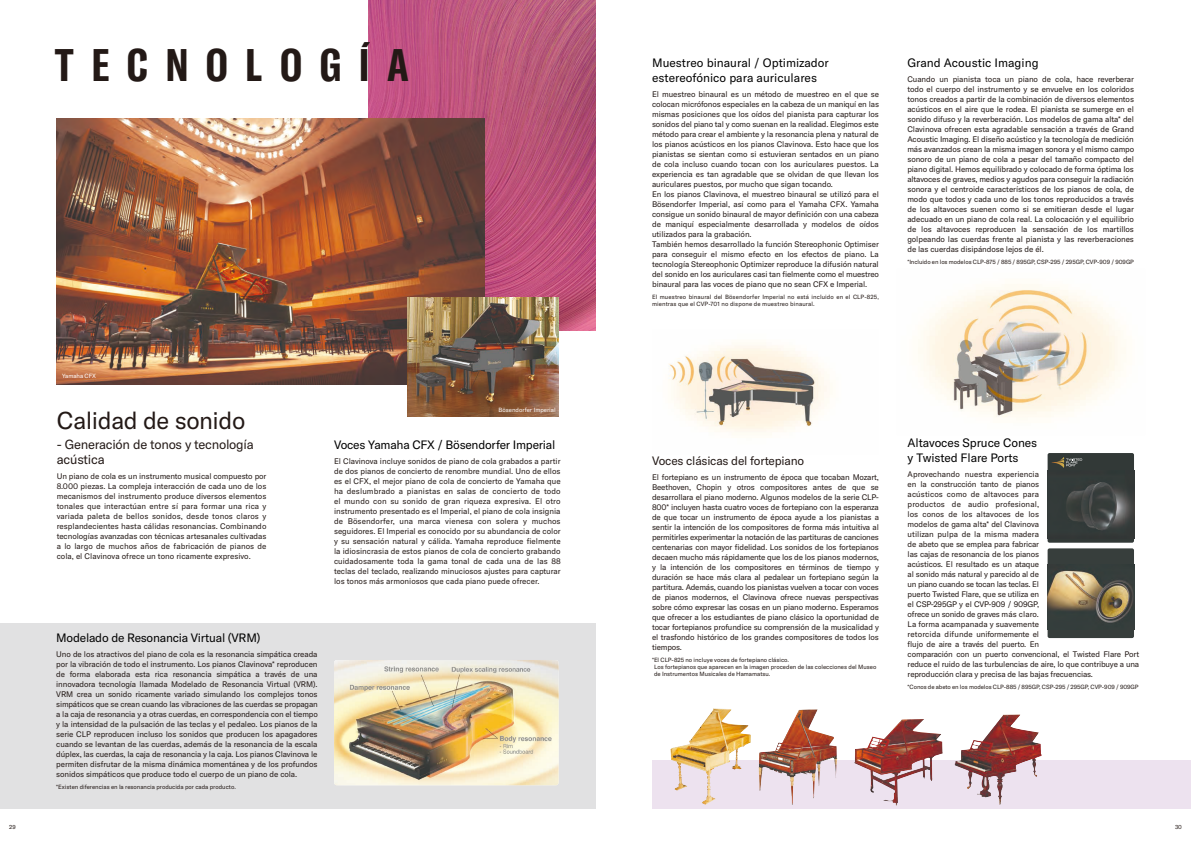
<style>
.page{position:relative;width:1191px;height:842px;background:#fff}
.page>*{position:absolute;margin:0;border:0;box-sizing:border-box;transform-origin:0 0}
.t1{font:700 extra-condensed 45px "GT America Y";letter-spacing:.39em;color:#231916}
.t2{font:24px "GT America Y";letter-spacing:-.02em;color:#231916}
.t3{font:13px/15px "GT America Y";letter-spacing:-.02em;color:#231916}
.t4{font:12px/15px "GT America Y";letter-spacing:-.01em;color:#000}
.t5{font:12px "GT America Y";letter-spacing:-.02em;color:#231916}
.t6{font:8px/10px "GT America Y";letter-spacing:-.01em;color:#231916;text-align:justify}
.t7{font:6px/7px "GT America Y";color:#231916}
.t8{font:6px/7px "GT America Y";letter-spacing:.02em;color:#231916}
.t9{font:6px "GT America Y";color:#fff}
.t10{font:5.8px "GT America Y";color:#231916}
</style>
<div class="page">
<img style="left:368px;top:0;width:227px;height:331px">
<div style="left:0;top:624px;width:595px;height:185px;background:#e1e1e2"></div>
<img style="left:334px;top:660px;width:224px;height:125px">
<img style="left:57px;top:118px;width:427px;height:267px">
<img style="left:407px;top:297px;width:151px;height:119px">
<div style="left:652px;top:760px;width:539px;height:49px;background:#ede2ef"></div>
<div style="left:1047px;top:548px;width:87px;height:90px;background:#373e3c;border-radius:2px"></div>
<img style="left:1047px;top:570px;width:87px;height:53px">
<div style="left:1047px;top:453px;width:87px;height:90px;background:#323937;border-radius:2px"></div>
<img style="left:1066px;top:482px;width:68px;height:48px">
<svg style="left:1051px;top:457px;width:31px;height:11px"></svg>
<img style="left:918px;top:284px;width:208px;height:136px">
<img style="left:669px;top:343px;width:163px;height:92px">
<img style="left:854px;top:719px;width:77px;height:86px">
<img style="left:954px;top:715px;width:49px;height:82px">
<img style="left:670px;top:710px;width:43px;height:81px">
<img style="left:758px;top:709px;width:51px;height:82px">
<h1 class="t1" style="left:55px;top:38px;width:355px">TECNOLOGÍA</h1>
<p class="t9" style="left:62px;top:373px;width:36px">Yamaha CFX</p>
<h2 class="t2" style="left:57px;top:406px;width:190px">Calidad de sonido</h2>
<h3 class="t3" style="left:57px;top:437px;width:198px">- Generación de tonos y tecnología acústica</h3>
<p class="t6" style="left:57px;top:471px;width:211px">Un piano de cola es un instrumento musical compuesto por 8.000 piezas. La compleja interacción de cada uno de los mecanismos del instrumento produce diversos elementos tonales que interactúan entre sí para formar una rica y variada paleta de bellos sonidos, desde tonos claros y resplandecientes hasta cálidas resonancias. Combinando tecnologías avanzadas con técnicas artesanales cultivadas a lo largo de muchos años de fabricación de pianos de cola, el Clavinova ofrece un tono ricamente expresivo.</p>
<p class="t9" style="left:498px;top:407px;width:59px">Bösendorfer Imperial</p>
<h3 class="t4" style="left:334px;top:437px;width:223px">Voces Yamaha CFX / Bösendorfer Imperial</h3>
<p class="t6" style="left:334px;top:456px;width:228px">El Clavinova incluye sonidos de piano de cola grabados a partir de dos pianos de concierto de renombre mundial. Uno de ellos es el CFX, el mejor piano de cola de concierto de Yamaha que ha deslumbrado a pianistas en salas de concierto de todo el mundo con su sonido de gran riqueza expresiva. El otro instrumento presentado es el Imperial, el piano de cola insignia de Bösendorfer, una marca vienesa con solera y muchos seguidores. El Imperial es conocido por su abundancia de color y su sensación natural y cálida. Yamaha reproduce fielmente la idiosincrasia de estos pianos de cola de concierto grabando cuidadosamente toda la gama tonal de cada una de las 88 teclas del teclado, realizando minuciosos ajustes para capturar los tonos más armoniosos que cada piano puede ofrecer.</p>
<h3 class="t4" style="left:56px;top:631px;width:206px">Modelado de Resonancia Virtual (VRM)</h3>
<p class="t6" style="left:56px;top:650px;width:263px">Uno de los atractivos del piano de cola es la resonancia simpática creada por la vibración de todo el instrumento. Los pianos Clavinova* reproducen de forma elaborada esta rica resonancia simpática a través de una innovadora tecnología llamada Modelado de Resonancia Virtual (VRM).<br>VRM crea un sonido ricamente variado simulando los complejos tonos simpáticos que se crean cuando las vibraciones de las cuerdas se propagan a la caja de resonancia y a otras cuerdas, en correspondencia con el tiempo y la intensidad de la pulsación de las teclas y el pedaleo. Los pianos de la serie CLP reproducen incluso los sonidos que producen los apagadores cuando se levantan de las cuerdas, además de la resonancia de la escala dúplex, las cuerdas, la caja de resonancia y la caja. Los pianos Clavinova le permiten disfrutar de la misma dinámica momentánea y de los profundos sonidos simpáticos que produce todo el cuerpo de un piano de cola.</p>
<p class="t7" style="left:56px;top:784px;width:181px">*Existen diferencias en la resonancia producida por cada producto.</p>
<h3 class="t4" style="left:652px;top:55px;width:178px">Muestreo binaural / Optimizador estereofónico para auriculares</h3>
<p class="t6" style="left:652px;top:89px;width:228px;text-align:left">El muestreo binaural es un método de muestreo en el que se colocan micrófonos especiales en la cabeza de un maniquí en las mismas posiciones que los oídos del pianista para capturar los sonidos del piano tal y como suenan en la realidad. Elegimos este método para crear el ambiente y la resonancia plena y natural de los pianos acústicos en los pianos Clavinova. Esto hace que los pianistas se sientan como si estuvieran sentados en un piano de cola incluso cuando tocan con los auriculares puestos. La experiencia es tan agradable que se olvidan de que llevan los auriculares puestos, por mucho que sigan tocando.<br>En los pianos Clavinova, el muestreo binaural se utilizó para el Bösendorfer Imperial, así como para el Yamaha CFX. Yamaha consigue un sonido binaural de mayor definición con una cabeza de maniquí especialmente desarrollada y modelos de oídos utilizados para la grabación.<br>También hemos desarrollado la función Stereophonic Optimiser para conseguir el mismo efecto en los efectos de piano. La tecnología Stereophonic Optimizer reproduce la difusión natural del sonido en los auriculares casi tan fielmente como el muestreo binaural para las voces de piano que no sean CFX e Imperial.</p>
<p class="t8" style="left:652px;top:293px;width:228px">El muestreo binaural del Bösendorfer Imperial no está incluido en el CLP-825, mientras que el CVP-701 no dispone de muestreo binaural.</p>
<h3 class="t4" style="left:907px;top:55px;width:133px">Grand Acoustic Imaging</h3>
<p class="t6" style="left:907px;top:74px;width:228px">Cuando un pianista toca un piano de cola, hace reverberar todo el cuerpo del instrumento y se envuelve en los coloridos tonos creados a partir de la combinación de diversos elementos acústicos en el aire que le rodea. El pianista se sumerge en el sonido difuso y la reverberación. Los modelos de gama alta* del Clavinova ofrecen esta agradable sensación a través de Grand Acoustic Imaging. El diseño acústico y la tecnología de medición más avanzados crean la misma imagen sonora y el mismo campo sonoro de un piano de cola a pesar del tamaño compacto del piano digital. Hemos equilibrado y colocado de forma óptima los altavoces de graves, medios y agudos para conseguir la radiación sonora y el centroide característicos de los pianos de cola, de modo que todos y cada uno de los tonos reproducidos a través de los altavoces suenen como si se emitieran desde el lugar adecuado en un piano de cola real. La colocación y el equilibrio de los altavoces reproducen la sensación de los martillos golpeando las cuerdas frente al pianista y las reverberaciones de las cuerdas disipándose lejos de él.</p>
<p class="t7" style="left:907px;top:258px;width:228px">*Incluido en los modelos CLP-875 / 885 / 895GP, CSP-295 / 295GP, CVP-909 / 909GP</p>
<h3 class="t5" style="left:652px;top:454px;width:153px">Voces clásicas del fortepiano</h3>
<p class="t6" style="left:652px;top:473px;width:228px">El fortepiano es un instrumento de época que tocaban Mozart, Beethoven, Chopin y otros compositores antes de que se desarrollara el piano moderno. Algunos modelos de la serie CLP-800* incluyen hasta cuatro voces de fortepiano con la esperanza de que tocar un instrumento de época ayude a los pianistas a sentir la intención de los compositores de forma más intuitiva al permitirles experimentar la notación de las partituras de canciones centenarias con mayor fidelidad. Los sonidos de los fortepianos decaen mucho más rápidamente que los de los pianos modernos, y la intención de los compositores en términos de tiempo y duración se hace más clara al pedalear un fortepiano según la partitura. Además, cuando los pianistas vuelven a tocar con voces de pianos modernos, el Clavinova ofrece nuevas perspectivas sobre cómo expresar las cosas en un piano moderno. Esperamos que ofrecer a los estudiantes de piano clásico la oportunidad de tocar fortepianos profundice su comprensión de la musicalidad y el trasfondo histórico de los grandes compositores de todos los tiempos.</p>
<p class="t7" style="left:654px;top:657px;width:224px;text-indent:-2px">*El CLP-825 no incluye voces de fortepiano clásico.<br>Los fortepianos que aparecen en la imagen proceden de las colecciones del Museo de Instrumentos Musicales de Hamamatsu.</p>
<h3 class="t4" style="left:907px;top:435px;width:131px">Altavoces Spruce Cones y Twisted Flare Ports</h3>
<p class="t6" style="left:907px;top:469px;width:233px;text-align:left">Aprovechando nuestra experiencia<br>en la construcción tanto de pianos<br>acústicos como de altavoces para<br>productos de audio profesional,<br>los conos de los altavoces de los<br>modelos de gama alta* del Clavinova<br>utilizan pulpa de la misma madera<br>de abeto que se emplea para fabricar<br>las cajas de resonancia de los pianos<br>acústicos. El resultado es un ataque<br>al sonido más natural y parecido al de<br>un piano cuando se tocan las teclas. El<br>puerto Twisted Flare, que se utiliza en<br>el CSP-295GP y el CVP-909 / 909GP,<br>ofrece un sonido de graves más claro.<br>La forma acampanada y suavemente<br>retorcida difunde uniformemente el<br>flujo de aire a través del puerto. En<br>comparación con un puerto convencional, el Twisted Flare Port reduce el ruido de las turbulencias de aire, lo que contribuye a una reproducción clara y precisa de las bajas frecuencias.</p>
<p class="t7" style="left:907px;top:683px;width:232px">*Conos de abeto en los modelos CLP-885 / 895GP, CSP-295 / 295GP, CVP-909 / 909GP</p>
<p class="t10" style="left:9px;top:824px;width:8px">29</p>
<p class="t10" style="left:1175px;top:824px;width:8px">30</p>
</div>
